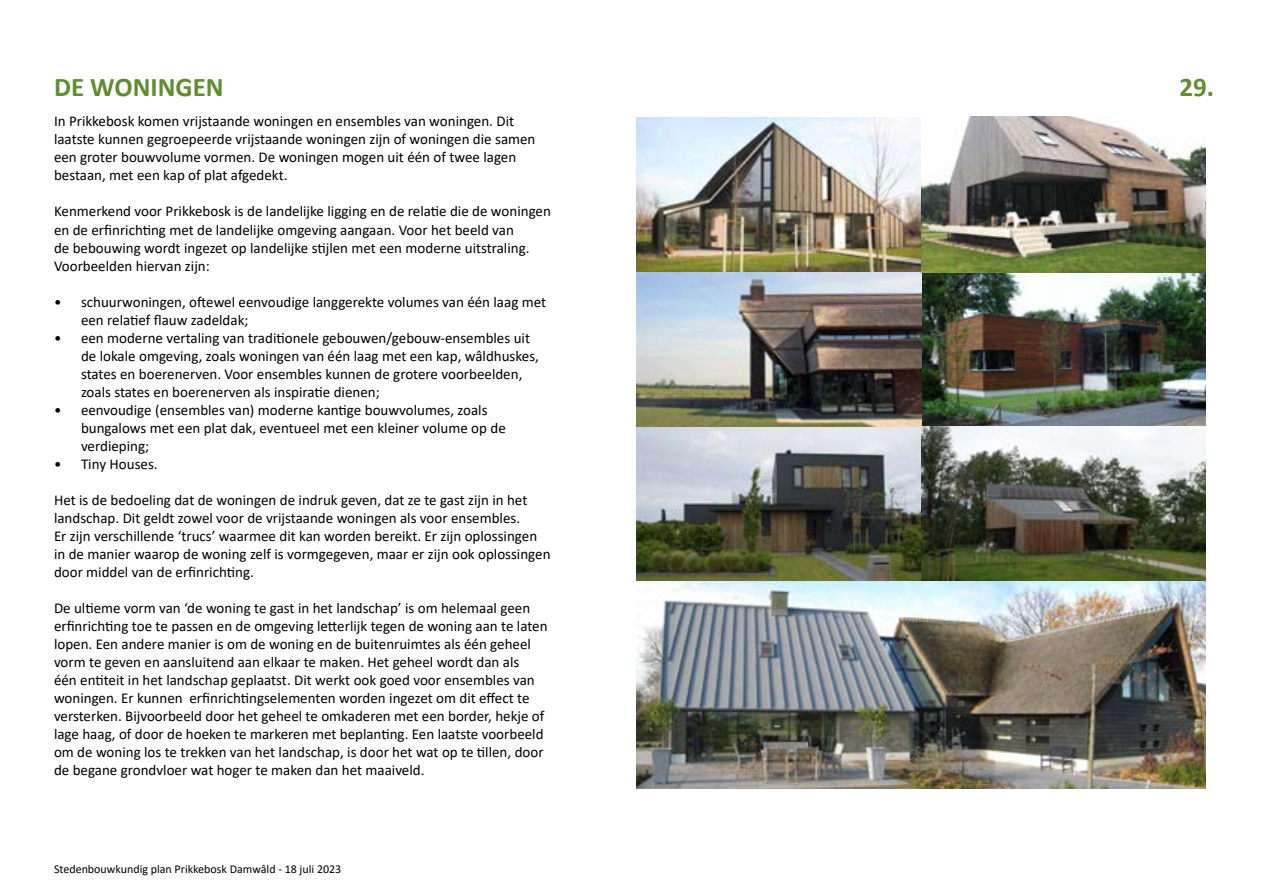
<style>
.page{position:relative;width:1263px;height:893px;background:#fff}
.page>*{position:absolute;margin:0;border:0;box-sizing:border-box;transform-origin:0 0}
.t1{font:700 27px "Calibri";color:#5f8d2f}
.t2{font:15px/18px "Calibri";color:#000}
.t3{font:12px "Calibri";color:#000}
</style>
<div class="page">
<img style="left:922px;top:272px;width:284px;height:154px">
<img style="left:636px;top:116px;width:570px;height:156px">
<img style="left:636px;top:272px;width:286px;height:310px">
<img style="left:921px;top:426px;width:285px;height:156px">
<img style="left:636px;top:582px;width:570px;height:206px">
<h1 class="t1" style="left:54px;top:68px;width:171px">DE WONINGEN</h1>
<h1 class="t1" style="left:1179px;top:68px;width:36px">29.</h1>
<p class="t2" style="left:54px;top:112px;width:483px">In Prikkebosk komen vrijstaande woningen en ensembles van woningen. Dit laatste kunnen gegroepeerde vrijstaande woningen zijn of woningen die samen een groter bouwvolume vormen. De woningen mogen uit één of twee lagen bestaan, met een kap of plat afgedekt.</p>
<p class="t2" style="left:54px;top:202px;width:498px">Kenmerkend voor Prikkebosk is de landelijke ligging en de relatie die de woningen en de erfinrichting met de landelijke omgeving aangaan. Voor het beeld van<br>de bebouwing wordt ingezet op landelijke stijlen met een moderne uitstraling.<br>Voorbeelden hiervan zijn:</p>
<p class="t2" style="left:81px;top:292px;width:467px;text-indent:-27px">• schuurwoningen, oftewel eenvoudige langgerekte volumes van één laag met een relatief flauw zadeldak;</p>
<p class="t2" style="left:81px;top:328px;width:459px;text-indent:-27px">• een moderne vertaling van traditionele gebouwen/gebouw-ensembles uit de lokale omgeving, zoals woningen van één laag met een kap, wâldhuskes, states en boerenerven. Voor ensembles kunnen de grotere voorbeelden, zoals states en boerenerven als inspiratie dienen;</p>
<p class="t2" style="left:81px;top:400px;width:426px;text-indent:-27px">• eenvoudige (ensembles van) moderne kantige bouwvolumes, zoals bungalows met een plat dak, eventueel met een kleiner volume op de verdieping;</p>
<p class="t2" style="left:54px;top:454px;width:105px">• Tiny Houses.</p>
<p class="t2" style="left:54px;top:490px;width:498px">Het is de bedoeling dat de woningen de indruk geven, dat ze te gast zijn in het landschap. Dit geldt zowel voor de vrijstaande woningen als voor ensembles.<br>Er zijn verschillende ‘trucs’ waarmee dit kan worden bereikt. Er zijn oplossingen in de manier waarop de woning zelf is vormgegeven, maar er zijn ook oplossingen door middel van de erfinrichting.</p>
<p class="t2" style="left:54px;top:598px;width:495px">De ultieme vorm van ‘de woning te gast in het landschap’ is om helemaal geen erfinrichting toe te passen en de omgeving letterlijk tegen de woning aan te laten lopen. Een andere manier is om de woning en de buitenruimtes als één geheel vorm te geven en aansluitend aan elkaar te maken. Het geheel wordt dan als<br>één entiteit in het landschap geplaatst. Dit werkt ook goed voor ensembles van woningen. Er kunnen erfinrichtingselementen worden ingezet om dit effect te versterken. Bijvoorbeeld door het geheel te omkaderen met een border, hekje of lage haag, of door de hoeken te markeren met beplanting. Een laatste voorbeeld om de woning los te trekken van het landschap, is door het wat op te tillen, door de begane grondvloer wat hoger te maken dan het maaiveld.</p>
<p class="t3" style="left:54px;top:861px;width:289px">Stedenbouwkundig plan Prikkebosk Damwâld - 18 juli 2023</p>
</div>
